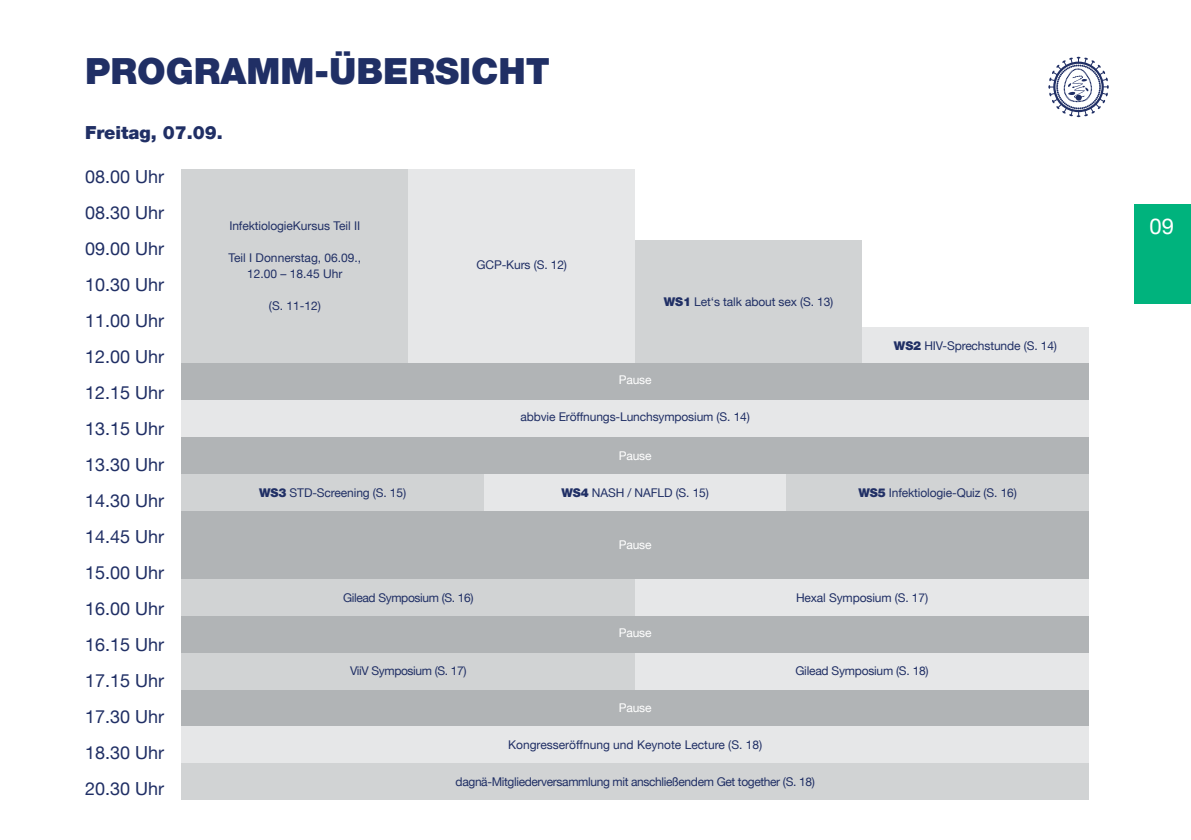
<style>
.page{position:relative;width:1191px;height:840px;background:#fff}
.page>*{position:absolute;margin:0;border:0;box-sizing:border-box;transform-origin:0 0}
.t1{font:900 36px "Helvetica Neue LT";color:#202f65}
.t2{font:22px "Helvetica Neue LT";color:#fff}
.t3{font:18px/36px "Helvetica Neue LT";color:#202f65;text-align:justify}
.t4{font:900 18px "Helvetica Neue LT";color:#202f65}
.t5{font:12px/16px "Helvetica Neue LT";letter-spacing:-.01em;color:#202f65;text-align:center}
.t6{font:12px "Helvetica Neue LT";letter-spacing:-.03em;color:#202f65}
.t7{font:12px "Helvetica Neue LT";letter-spacing:-.01em;color:#fff}
.s1{font-weight:900}
</style>
<div class="page">
<svg style="left:1048px;top:57px;width:60px;height:60px"></svg>
<div style="left:1134px;top:204px;width:57px;height:99px;background:#00b37d"></div>
<div style="left:181px;top:169px;width:227px;height:194px;background:#d1d3d4"></div>
<div style="left:408px;top:169px;width:227px;height:194px;background:#e6e7e8"></div>
<div style="left:635px;top:240px;width:227px;height:123px;background:#d1d3d4"></div>
<div style="left:862px;top:327px;width:227px;height:36px;background:#e6e7e8"></div>
<div style="left:181px;top:363px;width:908px;height:37px;background:#b1b4b6"></div>
<div style="left:181px;top:437px;width:908px;height:36px;background:#b1b4b6"></div>
<div style="left:181px;top:510px;width:908px;height:68px;background:#b1b4b6"></div>
<div style="left:181px;top:615px;width:908px;height:37px;background:#b1b4b6"></div>
<div style="left:181px;top:689px;width:908px;height:37px;background:#b1b4b6"></div>
<div style="left:181px;top:726px;width:908px;height:37px;background:#e6e7e8"></div>
<div style="left:181px;top:763px;width:908px;height:36px;background:#d1d3d4"></div>
<div style="left:181px;top:400px;width:908px;height:37px;background:#e6e7e8"></div>
<div style="left:181px;top:473px;width:303px;height:37px;background:#d1d3d4"></div>
<div style="left:484px;top:473px;width:302px;height:37px;background:#e6e7e8"></div>
<div style="left:786px;top:473px;width:303px;height:37px;background:#d1d3d4"></div>
<div style="left:181px;top:578px;width:454px;height:37px;background:#d1d3d4"></div>
<div style="left:635px;top:578px;width:454px;height:37px;background:#e6e7e8"></div>
<div style="left:181px;top:652px;width:454px;height:37px;background:#d1d3d4"></div>
<div style="left:635px;top:652px;width:454px;height:37px;background:#e6e7e8"></div>
<h1 class="t1" style="left:85px;top:50px;width:466px">PROGRAMM-ÜBERSICHT</h1>
<h3 class="t4" style="left:85px;top:121px;width:139px">Freitag, 07.09.</h3>
<h3 class="t3" style="left:85px;top:158px;width:81px">08.00 Uhr 08.30 Uhr 09.00 Uhr 10.30 Uhr 11.00 Uhr 12.00 Uhr 12.15 Uhr 13.15 Uhr 13.30 Uhr 14.30 Uhr 14.45 Uhr 15.00 Uhr 16.00 Uhr 16.15 Uhr 17.15 Uhr 17.30 Uhr 18.30 Uhr 20.30 Uhr</h3>
<p class="t5" style="left:229px;top:217px;width:132px">InfektiologieKursus Teil II</p>
<p class="t5" style="left:228px;top:249px;width:134px">Teil I Donnerstag, 06.09.,<br>12.00 – 18.45 Uhr</p>
<p class="t5" style="left:269px;top:297px;width:54px">(S. 11-12)</p>
<p class="t5" style="left:476px;top:256px;width:92px">GCP-Kurs (S. 12)</p>
<p class="t5" style="left:664px;top:294px;width:171px"><span class="s1">WS1</span> Let‘s talk about sex (S. 13)</p>
<p class="t5" style="left:894px;top:337px;width:165px"><span class="s1">WS2</span> HIV-Sprechstunde (S. 14)</p>
<p class="t7" style="left:619px;top:372px;width:34px">Pause</p>
<p class="t5" style="left:520px;top:409px;width:231px">abbvie Eröffnungs-Lunchsymposium (S. 14)</p>
<p class="t7" style="left:619px;top:448px;width:34px">Pause</p>
<p class="t5" style="left:259px;top:484px;width:148px"><span class="s1">WS3</span> STD-Screening (S. 15)</p>
<p class="t5" style="left:561px;top:484px;width:149px"><span class="s1">WS4</span> NASH / NAFLD (S. 15)</p>
<p class="t5" style="left:858px;top:484px;width:160px"><span class="s1">WS5</span> Infektiologie-Quiz (S. 16)</p>
<p class="t7" style="left:619px;top:537px;width:34px">Pause</p>
<p class="t5" style="left:796px;top:589px;width:134px">Hexal Symposium (S. 17)</p>
<p class="t6" style="left:343px;top:590px;width:132px">Gilead Symposium (S. 16)</p>
<p class="t7" style="left:619px;top:625px;width:34px">Pause</p>
<p class="t6" style="left:350px;top:663px;width:118px">ViiV Symposium (S. 17)</p>
<p class="t5" style="left:795px;top:662px;width:135px">Gilead Symposium (S. 18)</p>
<p class="t7" style="left:619px;top:700px;width:34px">Pause</p>
<p class="t5" style="left:508px;top:736px;width:256px">Kongresseröffnung und Keynote Lecture (S. 18)</p>
<p class="t6" style="left:455px;top:774px;width:361px">dagnä-Mitgliederversammlung mit anschließendem Get together (S. 18)</p>
<h2 class="t2" style="left:1149px;top:213px;width:26px">09</h2>
</div>
